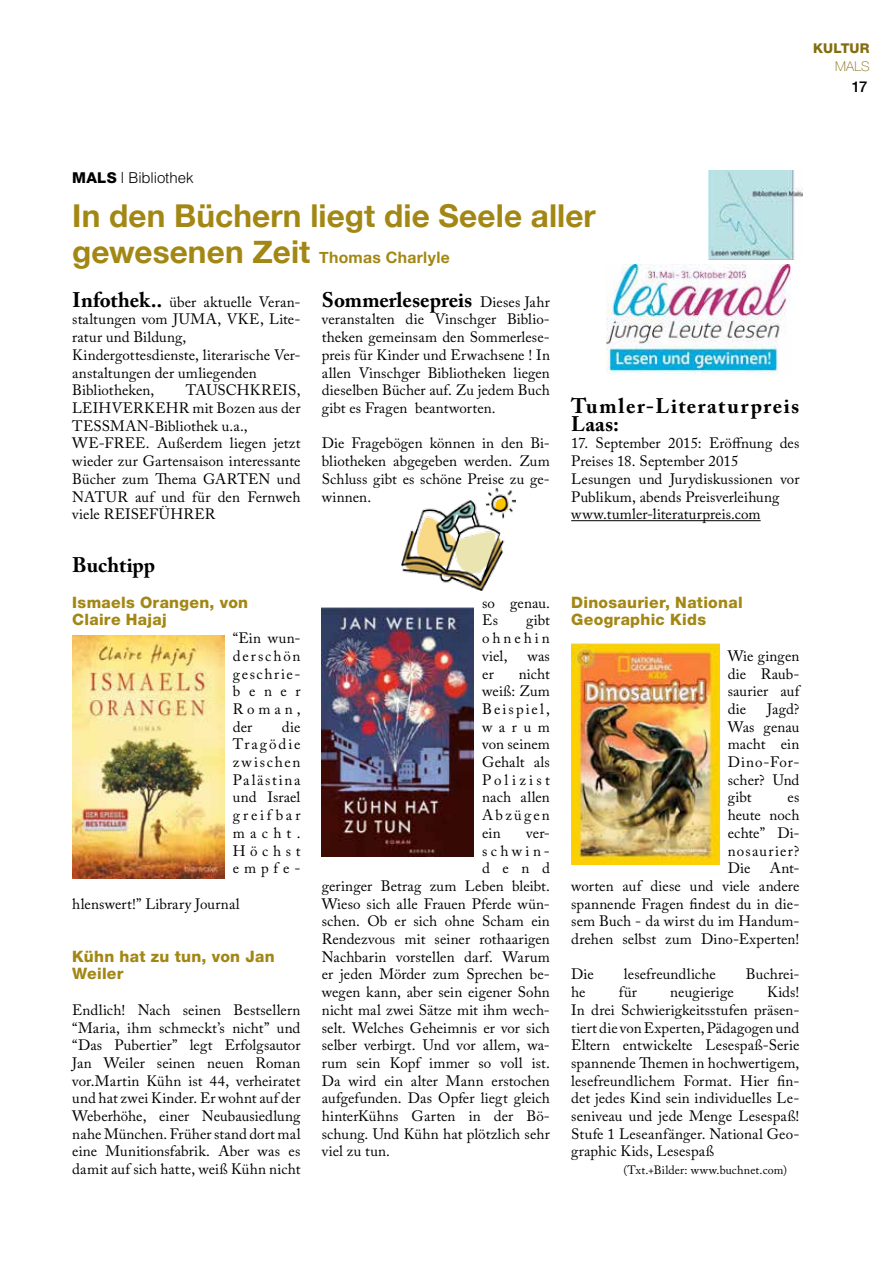
<style>
.page{position:relative;width:893px;height:1263px;background:#fff}
.page>*{position:absolute;margin:0;border:0;box-sizing:border-box;transform-origin:0 0}
.t1{font:700 31.5px "Helvetica Neue";letter-spacing:.005em;color:#a38714}
.t2{font:700 21px "Adobe Caslon Pro";letter-spacing:.01em;color:#000}
.t3{font:700 21px/17.7px "Adobe Caslon Pro";letter-spacing:.07em;color:#000}
.t4{font:800 15.75px/17.2px "Helvetica Neue";letter-spacing:.02em;color:#a38714}
.t5{font:700 15.75px "Helvetica Neue";letter-spacing:.02em;color:#a38714}
.t6{font:15px/17.7px "Adobe Caslon Pro";letter-spacing:.005em;color:#000;text-align:justify}
.t7{font:300 15px "Helvetica";letter-spacing:-.005em;color:#000}
.t8{font:500 15px "Helvetica Neue";color:#000}
.t9{font:800 13.5px "Helvetica Neue";letter-spacing:.01em;color:#846d0f}
.t10{font:100 13.5px "Helvetica Neue";color:#846d0f}
.t11{font:12px "Adobe Caslon Pro";letter-spacing:.01em;color:#000}
.s1{font-family:"Helvetica Neue";font-weight:800}
.s2{font-size:31.5px}
.s3{font-weight:700;font-size:21px}
.s4{font-weight:400;font-size:15px}
</style>
<div class="page">
<img style="left:709px;top:170px;width:94px;height:90px">
<img style="left:606px;top:264px;width:184px;height:110px">
<hr style="left:571px;top:520px;width:190px;height:1px;background:#000">
<img style="left:401px;top:488px;width:115px;height:102px">
<img style="left:72px;top:636px;width:152px;height:242px">
<img style="left:322px;top:608px;width:152px;height:249px">
<img style="left:571px;top:643px;width:148px;height:221px">
<p class="t9" style="left:813px;top:40px;width:58px">KULTUR</p>
<p class="t10" style="left:835px;top:59px;width:36px">MALS</p>
<p class="t8" style="left:852px;top:78px;width:17px">17</p>
<p class="t7" style="left:72px;top:168px;width:123px"><span class="s1">MALS</span> | Bibliothek</p>
<h1 class="t1" style="left:72px;top:197px;width:525px">In den Büchern liegt die Seele aller</h1>
<p class="t5" style="left:72px;top:248px;width:379px"><span class="s2">gewesenen Zeit</span> Thomas Charlyle</p>
<p class="t6" style="left:72px;top:293px;width:230px;text-align:left"><span class="s3">Infothek..</span> über aktuelle Veran&shy;staltungen vom JUMA, VKE, Lite&shy;ratur und Bildung,<br>Kindergottesdienste, literarische Ver&shy;anstaltungen der umliegenden<br>Bibliotheken,</p>
<h2 class="t2" style="left:322px;top:287px;width:230px">Sommerlesepreis <span class="s4">Dieses Jahr</span></h2>
<p class="t6" style="left:322px;top:310px;width:230px">veranstalten die Vinschger Biblio&shy;theken gemeinsam den Sommerlese&shy;preis für Kinder und Erwachsene ! In allen Vinschger Bibliotheken liegen dieselben Bücher auf. Zu jedem Buch gibt es Fragen beantworten.</p>
<p class="t6" style="left:322px;top:434px;width:230px">Die Fragebögen können in den Bi&shy;bliotheken abgegeben werden. Zum Schluss gibt es schöne Preise zu ge&shy;winnen.</p>
<p class="t6" style="left:72px;top:381px;width:230px;text-align:left;text-indent:113px">TAUSCHKREIS,<br>LEIHVERKEHR mit Bozen aus der<br>TESSMAN-Bibliothek u.a.,<br>WE-FREE. Außerdem liegen jetzt wieder zur Gartensaison interessante<br>Bücher zum Thema GARTEN und<br>NATUR auf und für den Fernweh viele REISEFÜHRER</p>
<h2 class="t3" style="left:571px;top:397px;width:230px">Tumler-Literaturpreis<br>Laas:</h2>
<p class="t6" style="left:571px;top:434px;width:230px;text-align:left">17. September 2015: Eröffnung des Preises 18. September 2015<br>Lesungen und Jurydiskussionen vor Publikum, abends Preisverleihung www.tumler-literaturpreis.com</p>
<h2 class="t2" style="left:72px;top:553px;width:84px">Buchtipp</h2>
<p class="t4" style="left:72px;top:593px;width:177px">Ismaels Orangen, von<br>Claire Hajaj</p>
<p class="t6" style="left:233px;top:629px;width:69px">“Ein wun&shy;derschön geschrie&shy;bener Roman, der</p>
<p class="t6" style="left:233px;top:718px;width:69px;text-indent:49px">die Tragödie zwischen Palästina und Israel greifbar macht.<br>Höchst empfe-</p>
<p class="t6" style="left:72px;top:895px;width:169px">hlenswert!” Library Journal</p>
<p class="t4" style="left:72px;top:947px;width:204px">Kühn hat zu tun, von Jan<br>Weiler</p>
<p class="t6" style="left:72px;top:1001px;width:230px">Endlich! Nach seinen Bestsellern “Maria, ihm schmeckt’s nicht” und “Das Pubertier” legt Erfolgsautor Jan Weiler seinen neuen Roman vor.Martin Kühn ist 44, verheiratet und hat zwei Kinder. Er wohnt auf der Weberhöhe, einer Neubausiedlung nahe München. Früher stand dort mal eine Munitionsfabrik. Aber was es damit auf sich hatte, weiß Kühn nicht</p>
<p class="t6" style="left:482px;top:594px;width:69px">so genau.<br>Es</p>
<p class="t6" style="left:482px;top:611px;width:69px;text-indent:44px">gibt ohnehin viel,</p>
<p class="t6" style="left:527px;top:647px;width:24px">was</p>
<p class="t6" style="left:482px;top:664px;width:69px;text-indent:36px">nicht weiß: Zum Beispiel, warum von seinem Gehalt als Polizist nach allen Abzügen ein</p>
<p class="t6" style="left:482px;top:664px;width:13px">er</p>
<p class="t6" style="left:526px;top:824px;width:25px">ver-</p>
<p class="t6" style="left:482px;top:841px;width:69px">schwin-</p>
<p class="t6" style="left:482px;top:859px;width:69px">dend</p>
<p class="t6" style="left:322px;top:877px;width:230px">geringer Betrag zum Leben bleibt.</p>
<p class="t6" style="left:322px;top:895px;width:230px">Wieso sich alle Frauen Pferde wün-</p>
<p class="t6" style="left:322px;top:912px;width:230px">schen. Ob er sich ohne Scham ein</p>
<p class="t6" style="left:322px;top:930px;width:230px">Rendezvous mit seiner rothaarigen</p>
<p class="t6" style="left:322px;top:948px;width:230px">Nachbarin vorstellen darf. Warum</p>
<p class="t6" style="left:322px;top:965px;width:230px">er jeden Mörder zum Sprechen be-</p>
<p class="t6" style="left:322px;top:983px;width:230px">wegen kann, aber sein eigener Sohn</p>
<p class="t6" style="left:322px;top:1001px;width:230px">nicht mal zwei Sätze mit ihm wech-</p>
<p class="t6" style="left:322px;top:1018px;width:230px">selt. Welches Geheimnis er vor sich</p>
<p class="t6" style="left:322px;top:1036px;width:230px">selber verbirgt. Und vor allem, wa-</p>
<p class="t6" style="left:322px;top:1054px;width:230px">rum sein Kopf immer so voll ist.</p>
<p class="t6" style="left:322px;top:1072px;width:230px">Da wird ein alter Mann erstochen</p>
<p class="t6" style="left:322px;top:1089px;width:230px">aufgefunden. Das Opfer liegt gleich</p>
<p class="t6" style="left:322px;top:1107px;width:230px">hinterKühns Garten in der Bö-</p>
<p class="t6" style="left:322px;top:1125px;width:230px">schung. Und Kühn hat plötzlich sehr</p>
<p class="t6" style="left:322px;top:1142px;width:70px">viel zu tun.</p>
<p class="t4" style="left:571px;top:593px;width:173px">Dinosaurier, National<br>Geographic Kids</p>
<p class="t6" style="left:728px;top:647px;width:73px">Wie gingen die Raub&shy;saurier auf die</p>
<p class="t6" style="left:728px;top:700px;width:73px;text-indent:39px">Jagd?<br>Was genau macht ein Dino-For&shy;scher? Und gibt</p>
<p class="t6" style="left:728px;top:788px;width:73px;text-indent:60px">es heute noch echte” Di&shy;nosaurier?<br>Die</p>
<p class="t6" style="left:571px;top:859px;width:230px;text-indent:199px">Ant&shy;worten auf diese und viele andere spannende Fragen findest du in die&shy;sem Buch - da wirst du im Handum&shy;drehen selbst zum Dino-Experten!</p>
<p class="t6" style="left:571px;top:965px;width:24px">Die</p>
<p class="t6" style="left:624px;top:965px;width:93px">lesefreundliche</p>
<p class="t6" style="left:746px;top:965px;width:55px">Buchrei-</p>
<p class="t6" style="left:571px;top:983px;width:16px">he</p>
<p class="t6" style="left:619px;top:983px;width:20px">für</p>
<p class="t6" style="left:670px;top:983px;width:65px">neugierige</p>
<p class="t6" style="left:571px;top:983px;width:230px;text-indent:196px">Kids!<br>In drei Schwierigkeitsstufen präsen&shy;tiert die von Experten, Pädagogen und Eltern entwickelte Lesespaß-Serie spannende Themen in hochwertigem, lesefreundlichem Format. Hier fin&shy;det jedes Kind sein individuelles Le&shy;seniveau und jede Menge Lesespaß!<br>Stufe 1 Leseanfänger. National Geo&shy;graphic Kids, Lesespaß</p>
<p class="t11" style="left:623px;top:1163px;width:165px">(Txt.+Bilder: www.buchnet.com)</p>
</div>
